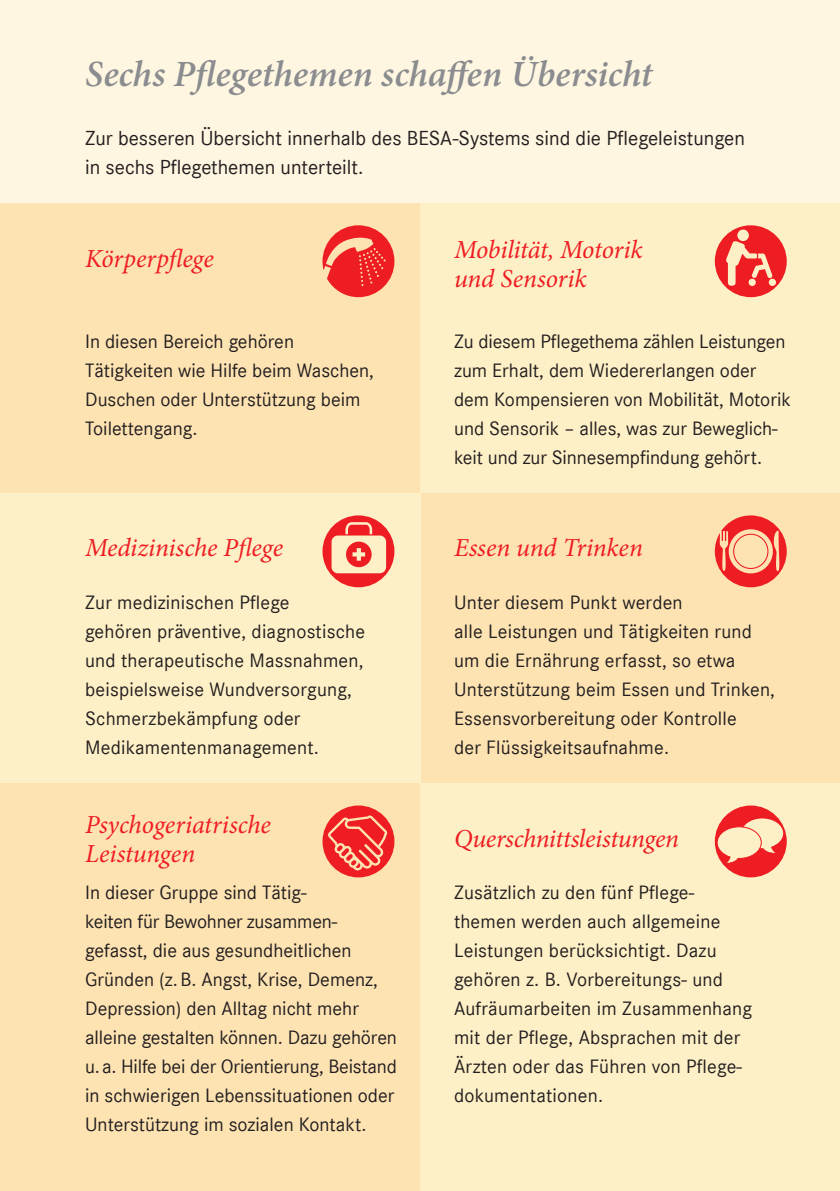
<style>
.page{position:relative;width:840px;height:1191px;background:#fff}
.page>*{position:absolute;margin:0;border:0;box-sizing:border-box;transform-origin:0 0}
.t1{font:italic 600 37px "Minion Pro";color:#8a8c8f}
.t2{font:italic 26px/29px "Minion Pro";letter-spacing:-.01em;color:#ee1d23}
.t3{font:21px/29px "Corporate S";color:#231f20}
.t4{font:20px/29px "Corporate S";color:#231f20}
</style>
<div class="page">
<div style="left:0;top:0;width:839px;height:1191px;background:#fef6e0"></div>
<div style="left:0;top:203px;width:420px;height:290px;background:#fee3b2"></div>
<div style="left:420px;top:203px;width:419px;height:290px;background:#fef0c6"></div>
<div style="left:420px;top:493px;width:419px;height:290px;background:#fee3b2"></div>
<div style="left:0;top:493px;width:420px;height:290px;background:#fef0c6"></div>
<div style="left:0;top:783px;width:420px;height:408px;background:#fee3b2"></div>
<div style="left:420px;top:783px;width:419px;height:408px;background:#fef0c6"></div>
<svg style="left:714px;top:515px;width:72px;height:72px"></svg>
<svg style="left:322px;top:515px;width:72px;height:72px"></svg>
<svg style="left:322px;top:805px;width:72px;height:72px"></svg>
<svg style="left:714px;top:225px;width:72px;height:72px"></svg>
<svg style="left:322px;top:225px;width:72px;height:72px"></svg>
<svg style="left:714px;top:805px;width:72px;height:72px"></svg>
<h1 class="t1" style="left:85px;top:49px;width:568px">Sechs Pflegethemen schaffen Übersicht</h1>
<p class="t3" style="left:85px;top:124px;width:661px">Zur besseren Übersicht innerhalb des BESA-Systems sind die Pflegeleistungen in sechs Pflegethemen unterteilt.</p>
<h2 class="t2" style="left:85px;top:244px;width:130px">Körperpflege</h2>
<p class="t4" style="left:85px;top:327px;width:290px">In diesen Bereich gehören<br>Tätigkeiten wie Hilfe beim Waschen,<br>Duschen oder Unterstützung beim<br>Toilettengang.</p>
<h2 class="t2" style="left:85px;top:533px;width:199px">Medizinische Pflege</h2>
<p class="t4" style="left:85px;top:588px;width:281px">Zur medizinischen Pflege<br>gehören präventive, diagnostische und therapeutische Massnahmen, beispielsweise Wundversorgung,<br>Schmerzbekämpfung oder<br>Medikamentenmanagement.</p>
<h2 class="t2" style="left:85px;top:809px;width:187px">Psychogeriatrische<br>Leistungen</h2>
<p class="t4" style="left:85px;top:878px;width:313px">In dieser Gruppe sind Tätig-<br>keiten für Bewohner zusammen&shy;gefasst, die aus gesundheitlichen Gründen (z.B. Angst, Krise, Demenz, Depression) den Alltag nicht mehr alleine gestalten können. Dazu gehören u.a. Hilfe bei der Orientierung, Beistand in schwierigen Lebenssituationen oder Unterstützung im sozialen Kontakt.</p>
<h2 class="t2" style="left:454px;top:235px;width:190px">Mobilität, Motorik und Sensorik</h2>
<p class="t4" style="left:454px;top:327px;width:338px">Zu diesem Pflegethema zählen Leistungen zum Erhalt, dem Wiedererlangen oder dem Kompensieren von Mobilität, Motorik und Sensorik – alles, was zur Beweglich&shy;keit und zur Sinnesempfindung gehört.</p>
<h2 class="t2" style="left:454px;top:533px;width:190px">Essen und Trinken</h2>
<p class="t4" style="left:454px;top:588px;width:322px">Unter diesem Punkt werden<br>alle Leistungen und Tätigkeiten rund um die Ernährung erfasst, so etwa Unterstützung beim Essen und Trinken, Essensvorbereitung oder Kontrolle<br>der Flüssigkeitsaufnahme.</p>
<h2 class="t2" style="left:454px;top:824px;width:226px">Querschnittsleistungen</h2>
<p class="t4" style="left:454px;top:878px;width:299px">Zusätzlich zu den fünf Pflege&shy;themen werden auch allgemeine<br>Leistungen berücksichtigt. Dazu gehören z. B. Vorbereitungs- und<br>Aufräumarbeiten im Zusammenhang mit der Pflege, Absprachen mit der<br>Ärzten oder das Führen von Pflege&shy;dokumentationen.</p>
</div>
